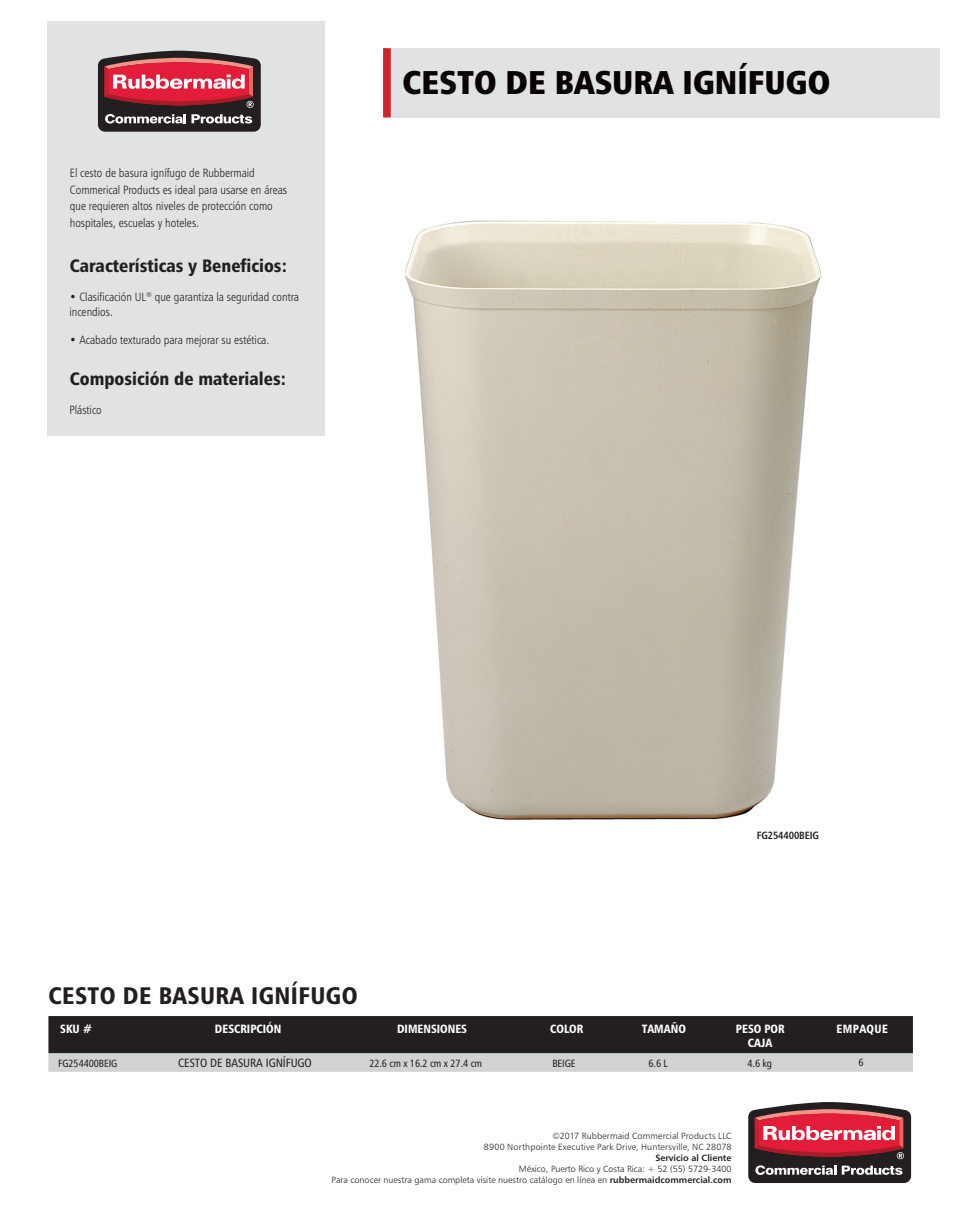
<style>
.page{position:relative;width:961px;height:1231px;background:#fff}
.page>*{position:absolute;margin:0;border:0;box-sizing:border-box;transform-origin:0 0}
.t1{font:33px "Humanist 777 BT Extra Black Cond B";color:#080302}
.t2{font:24px "Humanist 777 BT Black Condensed B";letter-spacing:.015em;color:#231f20}
.t3{font:18px "Humanist 777 BT Black Condensed B";color:#231f20}
.t4{font:12px/16.5px "Humanist 777 BT Light Condensed B";color:#231f20}
.t5{font:12px/13.6px "Humanist 777 BT Black Condensed B";color:#fff;text-align:center;scale:.95 1}
.t6{font:12px "Humanist 777 BT Roman Condensed B";letter-spacing:-.005em;color:#231f20}
.t7{font:12px "Humanist 777 BT Black Condensed B";letter-spacing:.03em;color:#fff;scale:.95 1}
.t8{font:10.5px "Humanist 777 BT Roman Condensed B";letter-spacing:-.01em;color:#231f20}
.t9{font:10.5px "Humanist 777 BT Bold Condensed B";letter-spacing:-.01em;color:#231f20}
.t10{font:9px/10.8px "Humanist 777 BT Light B";color:#231f20;text-align:right}
.t11{font:9px "Humanist 777 BT Bold B";color:#231f20}
.s1{font-family:"Humanist 777 BT Bold B"}
</style>
<div class="page">
<img style="left:405px;top:220px;width:416px;height:600px">
<div style="left:48px;top:21px;width:277px;height:414px;background:#e1e2e4"></div>
<div style="left:387px;top:48px;width:552px;height:69px;background:#e1e2e4"></div>
<div style="left:383px;top:48px;width:8px;height:69px;background:#d1232a"></div>
<svg style="left:48px;top:1016px;width:864px;height:55px;background:#5b595a"></svg>
<svg style="left:98px;top:51px;width:163px;height:81px;background:#914750"></svg>
<svg style="left:748px;top:1102px;width:163px;height:81px;background:#924952"></svg>
<p class="t4" style="left:70px;top:165px;width:219px">El cesto de basura ignífugo de Rubbermaid Commerical Products es ideal para usarse en áreas que requieren altos niveles de protección como hospitales, escuelas y hoteles.</p>
<h3 class="t3" style="left:70px;top:254px;width:219px">Características y Beneficios:</h3>
<p class="t4" style="left:69px;top:290px;width:231px;line-height:14.4px">• Clasificación UL<sup>®</sup> que garantiza la seguridad contra incendios.</p>
<p class="t4" style="left:69px;top:332px;width:201px">• Acabado texturado para mejorar su estética.</p>
<h3 class="t3" style="left:70px;top:367px;width:218px">Composición de materiales:</h3>
<p class="t4" style="left:69px;top:401px;width:34px">Plástico</p>
<h1 class="t1" style="left:402px;top:61px;width:429px">CESTO DE BASURA IGNÍFUGO</h1>
<h2 class="t2" style="left:48px;top:980px;width:311px">CESTO DE BASURA IGNÍFUGO</h2>
<p class="t9" style="left:756px;top:829px;width:64px">FG254400BEIG</p>
<p class="t5" style="left:60px;top:1021px;width:35px">SKU #</p>
<p class="t5" style="left:215px;top:1021px;width:71px">DESCRIPCIÓN</p>
<p class="t8" style="left:58px;top:1056px;width:61px">FG254400BEIG</p>
<p class="t6" style="left:178px;top:1055px;width:135px">CESTO DE BASURA IGNÍFUGO</p>
<p class="t8" style="left:858px;top:1055px;width:7px">6</p>
<p class="t5" style="left:641px;top:1021px;width:48px">TAMAÑO</p>
<p class="t8" style="left:648px;top:1056px;width:21px">6.6 L</p>
<p class="t5" style="left:397px;top:1021px;width:75px">DIMENSIONES</p>
<p class="t7" style="left:836px;top:1021px;width:56px">EMPAQUE</p>
<p class="t8" style="left:369px;top:1056px;width:114px">22.6 cm x 16.2 cm x 27.4 cm</p>
<p class="t5" style="left:550px;top:1021px;width:36px">COLOR</p>
<p class="t8" style="left:552px;top:1056px;width:25px">BEIGE</p>
<p class="t5" style="left:736px;top:1021px;width:53px">PESO POR<br>CAJA</p>
<p class="t8" style="left:747px;top:1056px;width:26px">4.6 kg</p>
<p class="t10" style="left:484px;top:1130px;width:249px">©2017 Rubbermaid Commercial Products LLC<br>8900 Northpointe Executive Park Drive, Huntersville, NC 28078</p>
<p class="t11" style="left:655px;top:1152px;width:78px">Servicio al Cliente</p>
<p class="t10" style="left:331px;top:1163px;width:401px">México, Puerto Rico y Costa Rica: + 52 (55) 5729-3400<br>Para conocer nuestra gama completa visite nuestro catálogo en línea en <span class="s1">rubbermaidcommercial.com</span></p>
</div>
